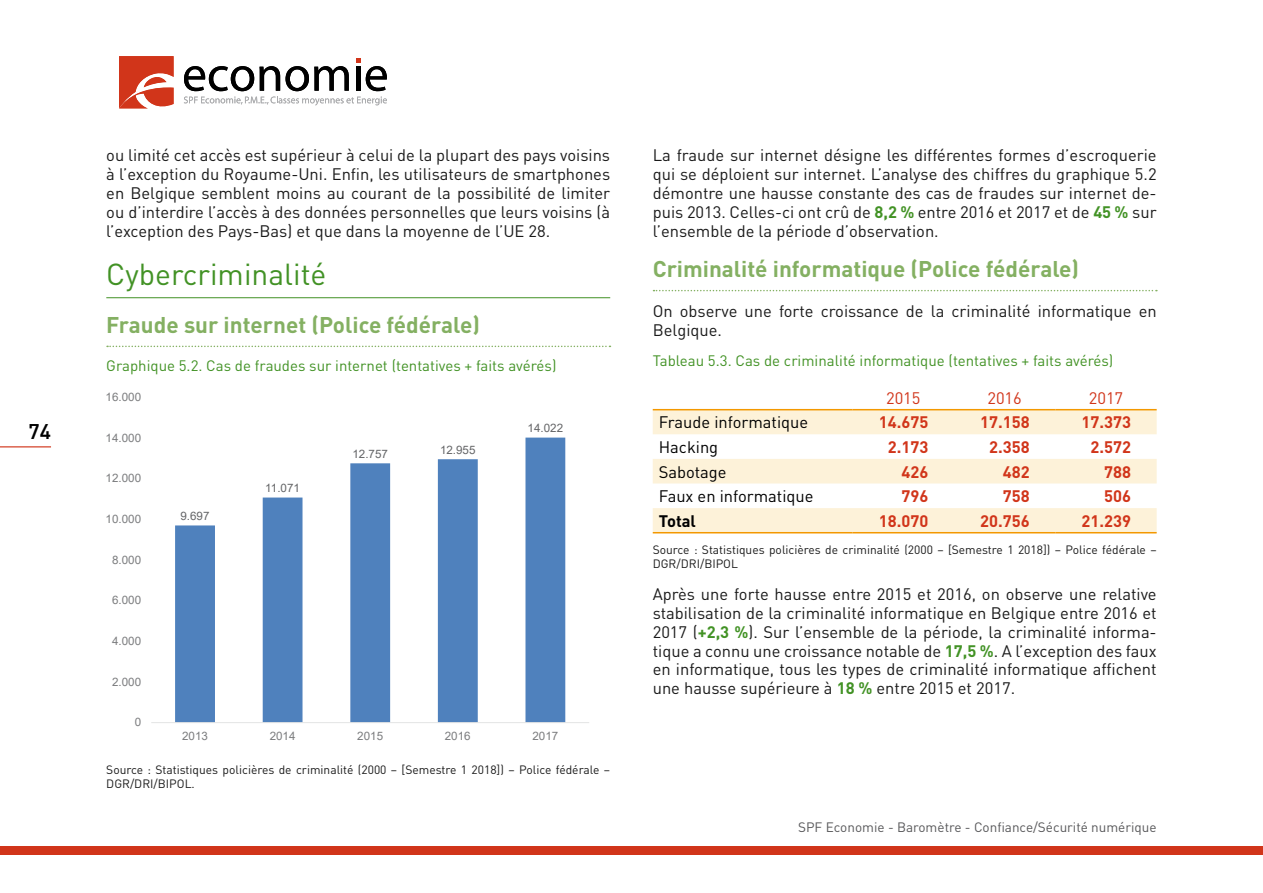
<style>
.page{position:relative;width:1263px;height:893px;background:#fff}
.page>*{position:absolute;margin:0;border:0;box-sizing:border-box;transform-origin:0 0}
.T1{font:30px "DIN Pro";color:#429225}
.T2{font:700 22.5px "DIN Pro";color:#84b062}
.t1{font:500 21px "DIN Pro";color:#000}
.t2{font:16.5px/18.9px "DIN Pro";color:#1a1a1a;text-align:justify}
.t3{font:700 16.5px "DIN Pro";color:#d1351a}
.t4{font:16.5px "DIN Pro";color:#000}
.t5{font:16.5px "DIN Pro";color:#d1351a}
.t6{font:700 16.5px "DIN Pro";color:#000}
.Titre_graphique{font:15px "DIN Pro";color:#429225}
.t7{font:13.5px "DIN Pro";color:#58585a}
.bron{font:12px/13.8px "DIN Pro";color:#1a1a1a}
.t8{font:11.55px "Arial";color:#7b7c7e}
.t9{font:11.55px "Arial";color:#646567}
.s1{font-weight:700;color:#429225}
</style>
<div class="page">
<svg style="left:119px;top:56px;width:55px;height:53px"></svg>
<svg style="left:184px;top:58px;width:203px;height:47px"></svg>
<div style="left:0;top:846px;width:1263px;height:9px;background:#d1351a"></div>
<hr style="left:0;top:446px;width:51px;height:1px;background:#d1351a">
<hr style="left:106px;top:297px;width:504px;height:1px;background:#429225">
<svg style="left:107px;top:346px;width:503px;height:1px"></svg>
<svg style="left:175px;top:438px;width:390px;height:284px"></svg>
<hr style="left:151px;top:722px;width:438px;height:1px;background:#e3e4e4">
<svg style="left:653px;top:290px;width:504px;height:1px"></svg>
<svg style="left:653px;top:410px;width:504px;height:122px;fill:#fdf2d9"></svg>
<hr style="left:653px;top:409px;width:200px;height:1px;background:#f39800">
<hr style="left:853px;top:409px;width:101px;height:1px;background:#f39800">
<hr style="left:954px;top:409px;width:101px;height:1px;background:#f39800">
<hr style="left:1055px;top:409px;width:102px;height:1px;background:#f39800">
<hr style="left:653px;top:532px;width:200px;height:1px;background:#f39800">
<hr style="left:853px;top:532px;width:101px;height:1px;background:#f39800">
<hr style="left:954px;top:532px;width:101px;height:1px;background:#f39800">
<hr style="left:1055px;top:532px;width:102px;height:1px;background:#f39800">
<p class="t1" style="left:29px;top:417px;width:24px">74</p>
<p class="t2" style="left:106px;top:145px;width:505px">ou limité cet accès est supérieur à celui de la plupart des pays voisins à l’exception du Royaume-Uni. Enfin, les utilisateurs de smartphones en Belgique semblent moins au courant de la possibilité de limiter ou d’interdire l’accès à des données personnelles que leurs voisins (à l’exception des Pays-Bas) et que dans la moyenne de l’UE 28.</p>
<p class="T1" style="left:106px;top:253px;width:222px">Cybercriminalité</p>
<p class="T2" style="left:106px;top:309px;width:375px">Fraude sur internet (Police fédérale)</p>
<p class="Titre_graphique" style="left:106px;top:356px;width:452px">Graphique 5.2. Cas de fraudes sur internet (tentatives + faits avérés)</p>
<p class="t8" style="left:106px;top:389px;width:37px">16.000</p>
<p class="t8" style="left:106px;top:430px;width:37px">14.000</p>
<p class="t8" style="left:106px;top:470px;width:37px">12.000</p>
<p class="t8" style="left:106px;top:511px;width:37px">10.000</p>
<p class="t8" style="left:112px;top:552px;width:31px">8.000</p>
<p class="t8" style="left:112px;top:592px;width:31px">6.000</p>
<p class="t8" style="left:112px;top:633px;width:31px">4.000</p>
<p class="t8" style="left:112px;top:674px;width:31px">2.000</p>
<p class="t8" style="left:135px;top:714px;width:8px">0</p>
<p class="t9" style="left:180px;top:508px;width:31px">9.697</p>
<p class="t9" style="left:265px;top:480px;width:36px">11.071</p>
<p class="t9" style="left:352px;top:445px;width:37px">12.757</p>
<p class="t9" style="left:440px;top:441px;width:37px">12.955</p>
<p class="t9" style="left:528px;top:420px;width:37px">14.022</p>
<p class="t8" style="left:182px;top:728px;width:27px">2013</p>
<p class="t8" style="left:270px;top:728px;width:27px">2014</p>
<p class="t8" style="left:357px;top:728px;width:27px">2015</p>
<p class="t8" style="left:445px;top:728px;width:27px">2016</p>
<p class="t8" style="left:532px;top:728px;width:27px">2017</p>
<p class="bron" style="left:106px;top:762px;width:505px">Source : Statistiques policières de criminalité (2000 – [Semestre 1 2018]) – Police fédérale –<br>DGR/DRI/BIPOL.</p>
<p class="t2" style="left:653px;top:145px;width:505px">La fraude sur internet désigne les différentes formes d’escroquerie qui se déploient sur internet. L’analyse des chiffres du graphique 5.2 démontre une hausse constante des cas de fraudes sur internet de&shy;puis 2013. Celles-ci ont crû de <span class="s1">8,2 %</span> entre 2016 et 2017 et de <span class="s1">45 %</span> sur l’ensemble de la période d’observation.</p>
<p class="T2" style="left:653px;top:254px;width:428px">Criminalité informatique (Police fédérale)</p>
<p class="t2" style="left:653px;top:301px;width:505px">On observe une forte croissance de la criminalité informatique en<br>Belgique.</p>
<p class="Titre_graphique" style="left:653px;top:351px;width:462px">Tableau 5.3. Cas de criminalité informatique (tentatives + faits avérés)</p>
<p class="t5" style="left:886px;top:386px;width:36px">2015</p>
<p class="t5" style="left:987px;top:386px;width:36px">2016</p>
<p class="t5" style="left:1089px;top:386px;width:36px">2017</p>
<p class="t4" style="left:659px;top:411px;width:151px">Fraude informatique</p>
<p class="t3" style="left:879px;top:411px;width:51px">14.675</p>
<p class="t3" style="left:980px;top:411px;width:51px">17.158</p>
<p class="t3" style="left:1082px;top:411px;width:51px">17.373</p>
<p class="t4" style="left:659px;top:436px;width:61px">Hacking</p>
<p class="t3" style="left:888px;top:436px;width:42px">2.173</p>
<p class="t3" style="left:989px;top:436px;width:42px">2.358</p>
<p class="t3" style="left:1090px;top:436px;width:42px">2.572</p>
<p class="t4" style="left:659px;top:460px;width:69px">Sabotage</p>
<p class="t3" style="left:901px;top:460px;width:28px">426</p>
<p class="t3" style="left:1003px;top:460px;width:28px">482</p>
<p class="t3" style="left:1104px;top:460px;width:28px">788</p>
<p class="t4" style="left:659px;top:485px;width:156px">Faux en informatique</p>
<p class="t3" style="left:901px;top:485px;width:28px">796</p>
<p class="t3" style="left:1003px;top:485px;width:28px">758</p>
<p class="t3" style="left:1104px;top:485px;width:28px">506</p>
<p class="t6" style="left:659px;top:510px;width:39px">Total</p>
<p class="t3" style="left:879px;top:510px;width:51px">18.070</p>
<p class="t3" style="left:980px;top:510px;width:51px">20.756</p>
<p class="t3" style="left:1082px;top:510px;width:51px">21.239</p>
<p class="bron" style="left:653px;top:542px;width:505px">Source : Statistiques policières de criminalité (2000 – [Semestre 1 2018]) – Police fédérale –<br>DGR/DRI/BIPOL</p>
<p class="t2" style="left:653px;top:583px;width:505px">Après une forte hausse entre 2015 et 2016, on observe une relative stabilisation de la criminalité informatique en Belgique entre 2016 et 2017 (<span class="s1">+2,3 %</span>). Sur l’ensemble de la période, la criminalité informa&shy;tique a connu une croissance notable de <span class="s1">17,5 %</span>. A l’exception des faux en informatique, tous les types de criminalité informatique affichent une hausse supérieure à <span class="s1">18 %</span> entre 2015 et 2017.</p>
<p class="t7" style="left:798px;top:817px;width:360px">SPF Economie - Baromètre - Confiance/Sécurité numérique</p>
</div>
